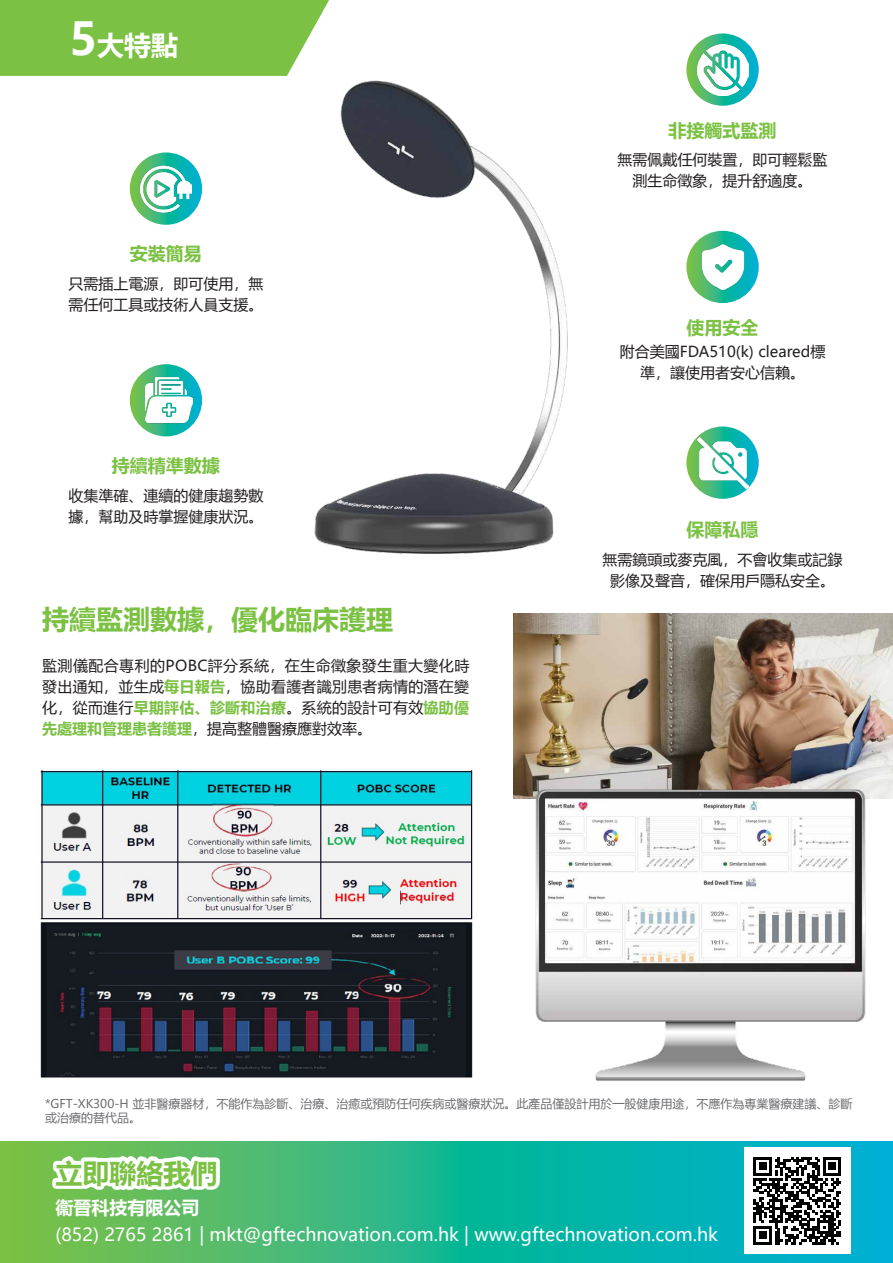
<style>
.page{position:relative;width:893px;height:1263px;background:#fff}
.page>*{position:absolute;margin:0;border:0;box-sizing:border-box;transform-origin:0 0}
.t1{font:700 27px "Microsoft Ya Hei";color:#7bc143}
.t2{font:700 27px "Microsoft Ya Hei";color:#fff}
.t3{font:18px "Microsoft Ya Hei";color:#fff}
.t4{font:700 18px "Microsoft Ya Hei";color:#7bc143}
.t5{font:700 18px "Microsoft Ya Hei";color:#fff}
.t6{font:15px/21px "Microsoft Ya Hei";color:#231f20;text-align:center}
.t7{font:12px/14.4px "Microsoft Ya Hei";color:#6d6e71}
.s1{font-size:45px}
.s2{font-weight:700;color:#7ac143}
</style>
<div class="page">
<svg style="left:0;top:1141px;width:893px;height:122px;background:#21b694"></svg>
<div style="left:0;top:0;width:329px;height:47px;background:#7bc143"></div>
<img style="left:0;top:47px;width:759px;height:507px">
<svg style="left:36px;top:1142px;width:188px;height:95px"></svg>
<img style="left:40px;top:769px;width:433px;height:309px">
<img style="left:513px;top:614px;width:380px;height:185px">
<img style="left:531px;top:785px;width:338px;height:296px">
<svg style="left:686px;top:33px;width:73px;height:73px;background:#3ebd98"></svg>
<img style="left:697px;top:44px;width:51px;height:51px">
<svg style="left:686px;top:231px;width:73px;height:72px;background:#32b993"></svg>
<img style="left:697px;top:241px;width:51px;height:51px">
<svg style="left:130px;top:364px;width:72px;height:72px;background:#38b98b"></svg>
<img style="left:146px;top:377px;width:46px;height:47px">
<svg style="left:686px;top:426px;width:73px;height:73px;background:#3bbc97"></svg>
<img style="left:697px;top:437px;width:51px;height:51px">
<svg style="left:130px;top:152px;width:72px;height:73px;background:#32ba95"></svg>
<img style="left:140px;top:163px;width:51px;height:51px">
<div style="left:744px;top:1148px;width:107px;height:106px;background:#fff"></div>
<svg style="left:754px;top:1157px;width:87px;height:87px"></svg>
<h1 class="t2" style="left:69px;top:27px;width:110px"><span class="s1">5</span>大特點</h1>
<p class="t4" style="left:130px;top:241px;width:73px">安裝簡易</p>
<p class="t6" style="left:68px;top:272px;width:196px;text-align:left">只需插上電源，即可使用，無需任何工具或技術人員支援。</p>
<p class="t4" style="left:112px;top:453px;width:110px">持續精準數據</p>
<p class="t6" style="left:68px;top:485px;width:196px;text-align:left">收集準確、連續的健康趨勢數據，幫助及時掌握健康狀況。</p>
<h1 class="t1" style="left:42px;top:600px;width:353px">持續監測數據，優化臨床護理</h1>
<p class="t6" style="left:42px;top:654px;width:429px;text-align:justify">監測儀配合專利的POBC評分系統，在生命徵象發生重大變化時發出通知，並生成<span class="s2">每日報告</span>，協助看護者識別患者病情的潛在變化，從而進行<span class="s2">早期評估、診斷和治療</span>。系統的設計可有效<span class="s2">協助優先處理和管理患者護理</span>，提高整體醫療應對效率。</p>
<p class="t4" style="left:669px;top:118px;width:109px">非接觸式監測</p>
<p class="t6" style="left:618px;top:149px;width:211px">無需佩戴任何裝置，即可輕鬆監測生命徵象，提升舒適度。</p>
<p class="t4" style="left:687px;top:315px;width:73px">使用安全</p>
<p class="t6" style="left:620px;top:341px;width:207px">附合美國FDA510(k) cleared標準，讓使用者安心信賴。</p>
<p class="t4" style="left:687px;top:516px;width:73px">保障私隱</p>
<p class="t6" style="left:603px;top:548px;width:242px">無需鏡頭或麥克風，不會收集或記錄影像及聲音，確保用戶隱私安全。</p>
<p class="t7" style="left:45px;top:1096px;width:809px">*GFT-XK300-H 並非醫療器材，不能作為診斷、治療、治癒或預防任何疾病或醫療狀況。此產品僅設計用於一般健康用途，不應作為專業醫療建議、診斷或治療的替代品。</p>
<h1 class="t1" style="left:55px;top:1154px;width:164px">立即聯絡我們</h1>
<p class="t5" style="left:55px;top:1195px;width:146px">衞晉科技有限公司</p>
<p class="t3" style="left:55px;top:1222px;width:664px">(852) 2765 2861 | mkt@gftechnovation.com.hk | www.gftechnovation.com.hk</p>
</div>
